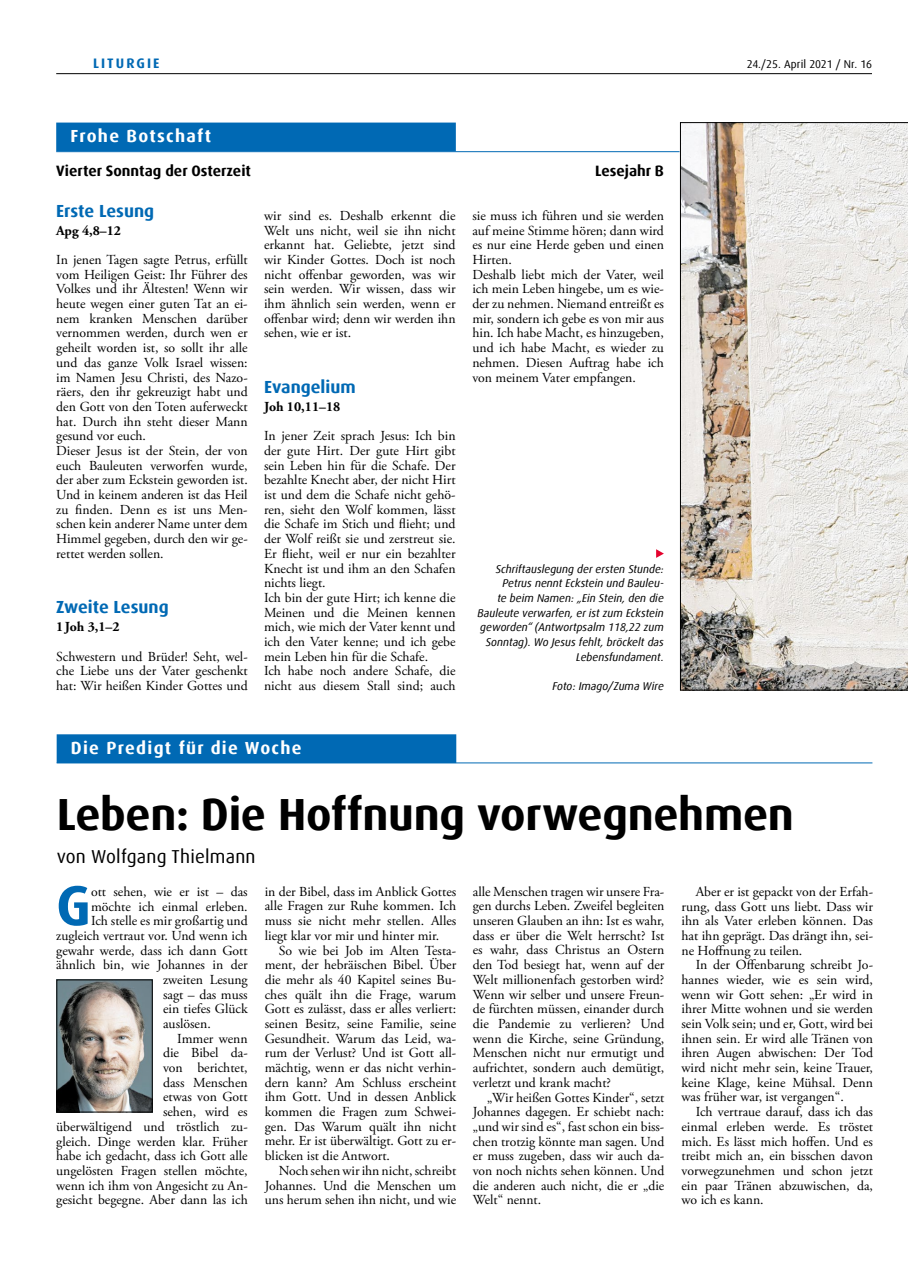
<style>
.page{position:relative;width:908px;height:1276px;background:#fff}
.page>*{position:absolute;margin:0;border:0;box-sizing:border-box;transform-origin:0 0}
.t1{font:700 56.5px "Dax Offc Pro";color:#0069b4}
.t2{font:700 45px "Dax Offc Pro";letter-spacing:-.01em;color:#000}
.t3{font:18.75px "Dax Offc Pro";letter-spacing:.01em;color:#000}
.t4{font:700 17.5px "Dax Offc Pro";letter-spacing:.075em;color:#fff}
.t5{font:700 17.5px "Dax Offc Pro";color:#0069b4}
.t6{font:700 15px "Dax Offc Pro";color:#000}
.t7{font:13.75px/14.6px "Adobe Garamond Pro";color:#000;text-align:justify}
.t8{font:700 13.75px "Adobe Garamond Pro";color:#000}
.t9{font:700 13.75px "Dax Offc Pro";letter-spacing:.15em;color:#0069b4}
.t10{font:italic 11.25px/14.8px "Dax Offc Pro";color:#000;text-align:right}
.t11{font:11.25px "Dax Offc Pro";letter-spacing:.005em;color:#000}
</style>
<div class="page">
<hr style="left:56px;top:73px;width:815px;height:1px;background:#000">
<svg style="left:656px;top:549px;width:7px;height:9px"></svg>
<hr style="left:56px;top:151px;width:623px;height:1px;background:#0069b4">
<div style="left:56px;top:123px;width:399px;height:28px;background:#0069b4"></div>
<hr style="left:57px;top:762px;width:815px;height:1px;background:#0069b4">
<div style="left:57px;top:734px;width:399px;height:29px;background:#0069b4"></div>
<img style="left:59px;top:981px;width:91px;height:129px">
<div style="left:57px;top:979px;width:95px;height:133px;border:1px solid #000"></div>
<svg style="left:680px;top:122px;width:227px;height:568px;background:#d8d3cd"></svg>
<p class="t9" style="left:93px;top:54px;width:68px">LITURGIE</p>
<p class="t11" style="left:746px;top:57px;width:127px">24./25. April 2021 / Nr. 16</p>
<p class="t4" style="left:70px;top:125px;width:142px">Frohe Botschaft</p>
<p class="t6" style="left:56px;top:161px;width:196px">Vierter Sonntag der Osterzeit</p>
<p class="t6" style="left:594px;top:161px;width:70px">Lesejahr B</p>
<p class="t5" style="left:56px;top:200px;width:99px">Erste Lesung</p>
<p class="t8" style="left:56px;top:222px;width:66px">Apg 4,8–12</p>
<p class="t7" style="left:56px;top:253px;width:193px;text-align:left">In jenen Tagen sagte Petrus, erfüllt vom Heiligen Geist: Ihr Führer des<br>Volkes und ihr Ältesten! Wenn wir heute wegen einer guten Tat an ei&shy;nem kranken Menschen darüber vernommen werden, durch wen er geheilt worden ist, so sollt ihr alle und das ganze Volk Israel wissen: im Namen Jesu Christi, des Nazo&shy;räers, den ihr gekreuzigt habt und den Gott von den Toten auferweckt hat. Durch ihn steht dieser Mann gesund vor euch.<br>Dieser Jesus ist der Stein, der von euch Bauleuten verworfen wurde, der aber zum Eckstein geworden ist.<br>Und in keinem anderen ist das Heil zu finden. Denn es ist uns Men&shy;schen kein anderer Name unter dem<br>Himmel gegeben, durch den wir ge&shy;rettet werden sollen.</p>
<p class="t7" style="left:472px;top:209px;width:193px;text-align:left">sie muss ich führen und sie werden auf meine Stimme hören; dann wird es nur eine Herde geben und einen<br>Hirten.<br>Deshalb liebt mich der Vater, weil ich mein Leben hingebe, um es wie&shy;der zu nehmen. Niemand entreißt es mir, sondern ich gebe es von mir aus hin. Ich habe Macht, es hinzugeben, und ich habe Macht, es wieder zu nehmen. Diesen Auftrag habe ich von meinem Vater empfangen.</p>
<p class="t7" style="left:264px;top:209px;width:193px">wir sind es. Deshalb erkennt die Welt uns nicht, weil sie ihn nicht erkannt hat. Geliebte, jetzt sind wir Kinder Gottes. Doch ist noch nicht offenbar geworden, was wir sein werden. Wir wissen, dass wir ihm ähnlich sein werden, wenn er offenbar wird; denn wir werden ihn sehen, wie er ist.</p>
<p class="t5" style="left:264px;top:376px;width:93px">Evangelium</p>
<p class="t8" style="left:264px;top:398px;width:78px">Joh 10,11–18</p>
<p class="t7" style="left:264px;top:429px;width:193px;text-align:left">In jener Zeit sprach Jesus: Ich bin der gute Hirt. Der gute Hirt gibt sein Leben hin für die Schafe. Der bezahlte Knecht aber, der nicht Hirt ist und dem die Schafe nicht gehö&shy;ren, sieht den Wolf kommen, lässt die Schafe im Stich und flieht; und der Wolf reißt sie und zerstreut sie.<br>Er flieht, weil er nur ein bezahlter<br>Knecht ist und ihm an den Schafen nichts liegt.<br>Ich bin der gute Hirt; ich kenne die<br>Meinen und die Meinen kennen mich, wie mich der Vater kennt und ich den Vater kenne; und ich gebe mein Leben hin für die Schafe.<br>Ich habe noch andere Schafe, die nicht aus diesem Stall sind; auch</p>
<p class="t10" style="left:477px;top:561px;width:188px">Schriftauslegung der ersten Stunde:<br>Petrus nennt Eckstein und Bauleu-<br>te beim Namen: „Ein Stein, den die Bauleute verwarfen, er ist zum Eckstein geworden“ (Antwortpsalm 118,22 zum Sonntag). Wo Jesus fehlt, bröckelt das Lebensfundament.</p>
<p class="t10" style="left:552px;top:679px;width:113px">Foto: Imago/Zuma Wire</p>
<p class="t5" style="left:56px;top:595px;width:114px">Zweite Lesung</p>
<p class="t8" style="left:56px;top:619px;width:65px">1Joh 3,1–2</p>
<p class="t7" style="left:56px;top:649px;width:193px">Schwestern und Brüder! Seht, wel&shy;che Liebe uns der Vater geschenkt hat: Wir heißen Kinder Gottes und</p>
<p class="t4" style="left:71px;top:737px;width:232px">Die Predigt für die Woche</p>
<h2 class="t2" style="left:57px;top:785px;width:738px">Leben: Die Hoffnung vorwegnehmen</h2>
<h3 class="t3" style="left:57px;top:844px;width:200px">von Wolfgang Thielmann</h3>
<h1 class="t1" style="left:56px;top:869px;width:36px">G</h1>
<p class="t7" style="left:91px;top:884px;width:158px">ott sehen, wie er ist – das</p>
<p class="t7" style="left:91px;top:899px;width:158px">möchte ich einmal erleben.</p>
<p class="t7" style="left:91px;top:914px;width:158px">Ich stelle es mir großartig und</p>
<p class="t7" style="left:56px;top:928px;width:193px">zugleich vertraut vor. Und wenn ich</p>
<p class="t7" style="left:56px;top:943px;width:193px">gewahr werde, dass ich dann Gott</p>
<p class="t7" style="left:56px;top:958px;width:193px">ähnlich bin, wie Johannes in der</p>
<p class="t7" style="left:163px;top:972px;width:86px">zweiten Lesung</p>
<p class="t7" style="left:163px;top:987px;width:86px">sagt – das muss</p>
<p class="t7" style="left:163px;top:1002px;width:86px">ein tiefes Glück</p>
<p class="t7" style="left:163px;top:1017px;width:49px">auslösen.</p>
<p class="t7" style="left:177px;top:1031px;width:72px">Immer wenn</p>
<p class="t7" style="left:163px;top:1046px;width:86px">die Bibel da-</p>
<p class="t7" style="left:163px;top:1061px;width:86px">von berichtet,</p>
<p class="t7" style="left:163px;top:1075px;width:86px">dass Menschen</p>
<p class="t7" style="left:163px;top:1090px;width:86px">etwas von Gott</p>
<p class="t7" style="left:163px;top:1105px;width:86px">sehen, wird es</p>
<p class="t7" style="left:56px;top:1119px;width:193px">überwältigend und tröstlich zu-</p>
<p class="t7" style="left:56px;top:1134px;width:193px">gleich. Dinge werden klar. Früher</p>
<p class="t7" style="left:56px;top:1149px;width:193px">habe ich gedacht, dass ich Gott alle</p>
<p class="t7" style="left:56px;top:1163px;width:193px">ungelösten Fragen stellen möchte,</p>
<p class="t7" style="left:56px;top:1178px;width:193px">wenn ich ihm von Angesicht zu An-</p>
<p class="t7" style="left:56px;top:1193px;width:193px">gesicht begegne. Aber dann las ich</p>
<p class="t7" style="left:264px;top:884px;width:193px">in der Bibel, dass im Anblick Gottes alle Fragen zur Ruhe kommen. Ich muss sie nicht mehr stellen. Alles liegt klar vor mir und hinter mir.</p>
<p class="t7" style="left:264px;top:943px;width:193px;text-indent:14px">So wie bei Job im Alten Testa&shy;ment, der hebräischen Bibel. Über die mehr als 40 Kapitel seines Bu&shy;ches quält ihn die Frage, warum Gott es zulässt, dass er alles verliert: seinen Besitz, seine Familie, seine Gesundheit. Warum das Leid, wa&shy;rum der Verlust? Und ist Gott all&shy;mächtig, wenn er das nicht verhin&shy;dern kann? Am Schluss erscheint ihm Gott. Und in dessen Anblick kommen die Fragen zum Schwei&shy;gen. Das Warum quält ihn nicht mehr. Er ist überwältigt. Gott zu er&shy;blicken ist die Antwort.</p>
<p class="t7" style="left:264px;top:1163px;width:193px;text-indent:14px">Noch sehen wir ihn nicht, schreibt Johannes. Und die Menschen um uns herum sehen ihn nicht, und wie</p>
<p class="t7" style="left:472px;top:884px;width:193px">alle Menschen tragen wir unsere Fra&shy;gen durchs Leben. Zweifel begleiten unseren Glauben an ihn: Ist es wahr, dass er über die Welt herrscht? Ist es wahr, dass Christus an Ostern den Tod besiegt hat, wenn auf der Welt millionenfach gestorben wird?<br>Wenn wir selber und unsere Freun&shy;de fürchten müssen, einander durch die Pandemie zu verlieren? Und wenn die Kirche, seine Gründung, Menschen nicht nur ermutigt und aufrichtet, sondern auch demütigt, verletzt und krank macht?</p>
<p class="t7" style="left:472px;top:1090px;width:193px;text-indent:14px">„Wir heißen Gottes Kinder“, setzt Johannes dagegen. Er schiebt nach: „und wir sind es“, fast schon ein biss&shy;chen trotzig könnte man sagen. Und er muss zugeben, dass wir auch da&shy;von noch nichts sehen können. Und die anderen auch nicht, die er „die Welt“ nennt.</p>
<p class="t7" style="left:681px;top:884px;width:193px;text-indent:14px">Aber er ist gepackt von der Erfah&shy;rung, dass Gott uns liebt. Dass wir ihn als Vater erleben können. Das hat ihn geprägt. Das drängt ihn, sei&shy;ne Hoffnung zu teilen.</p>
<p class="t7" style="left:681px;top:958px;width:193px;text-indent:14px">In der Offenbarung schreibt Jo&shy;hannes wieder, wie es sein wird, wenn wir Gott sehen: „Er wird in ihrer Mitte wohnen und sie werden sein Volk sein; und er, Gott, wird bei ihnen sein. Er wird alle Tränen von ihren Augen abwischen: Der Tod wird nicht mehr sein, keine Trauer, keine Klage, keine Mühsal. Denn was früher war, ist vergangen“.</p>
<p class="t7" style="left:681px;top:1105px;width:193px;text-indent:14px">Ich vertraue darauf, dass ich das einmal erleben werde. Es tröstet mich. Es lässt mich hoffen. Und es treibt mich an, ein bisschen davon vorwegzunehmen und schon jetzt ein paar Tränen abzuwischen, da, wo ich es kann.</p>
</div>
